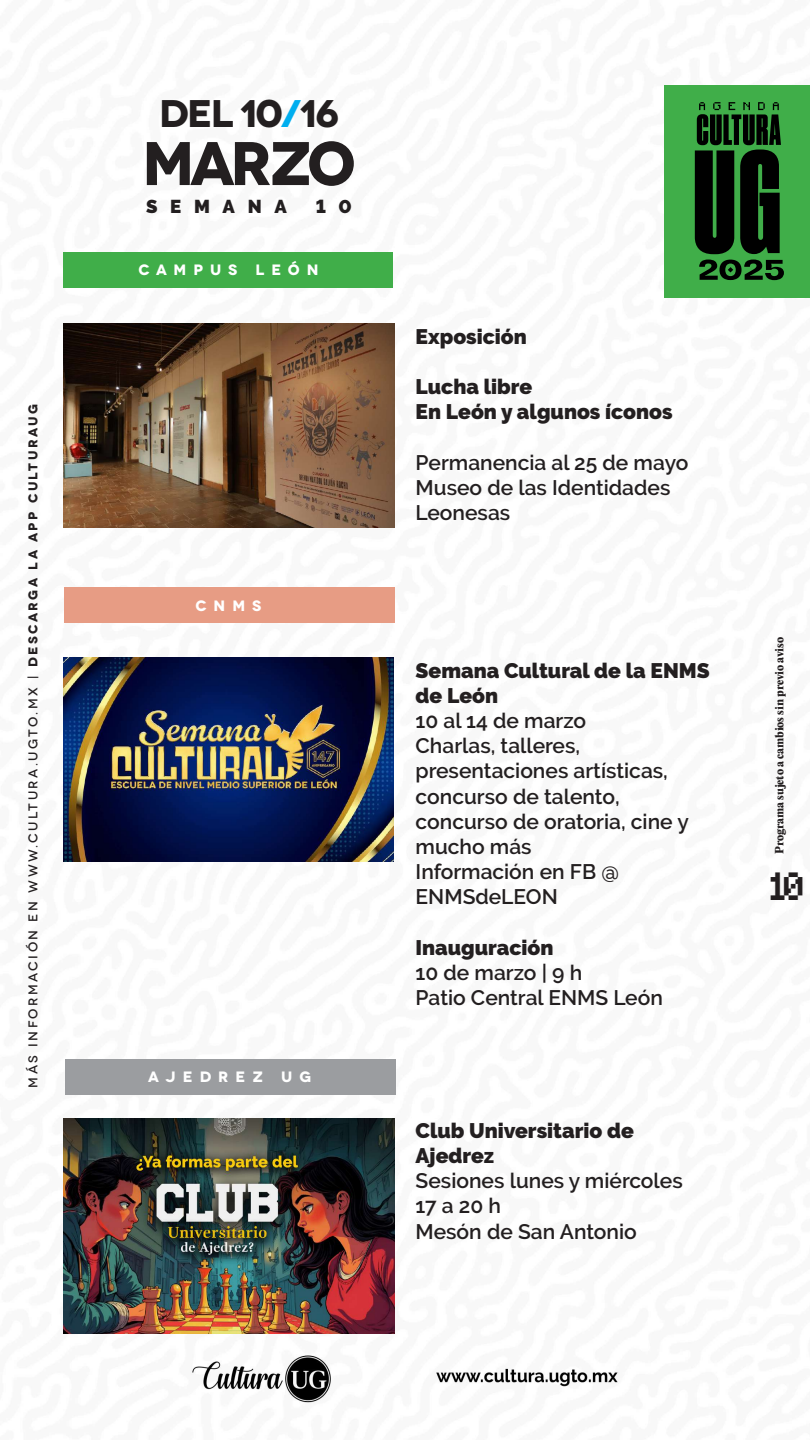
<style>
.page{position:relative;width:810px;height:1440px;background:#fff}
.page>*{position:absolute;margin:0;border:0;box-sizing:border-box;transform-origin:0 0}
.t1{font:700 61.43px "Novecentowide";letter-spacing:-.07em;color:#231f20}
.t2{font:700 38.47px "Novecentowide";letter-spacing:-.05em;color:#231f20}
.t3{font:36.75px "Minecraft";color:#231f20}
.t4{font:600 21px/25.2px "Raleway";color:#231f20}
.t5{font:900 21px/25.2px "Raleway";color:#231f20}
.t6{font:900 18.6px "Raleway";letter-spacing:.68em;color:#231f20}
.t7{font:700 15px "Novecentowide";letter-spacing:.465em;color:#fff}
.t8{font:500 12.75px "Novecentowide";letter-spacing:.19em;color:#231f20}
.t9{font:800 10.5px "PP Editorial New";letter-spacing:-.01em;color:#231f20}
.s1{font-weight:700}
.s2{color:#00aeef}
</style>
<div class="page">
<img style="left:63px;top:252px;width:556px;height:1151px">
<div style="left:664px;top:85px;width:146px;height:213px;background:#40ae49"></div>
<svg style="left:699px;top:260px;width:85px;height:20px"></svg>
<svg style="left:695px;top:102px;width:86px;height:152px"></svg>
<div style="left:64px;top:252px;width:329px;height:36px;background:#40ae49"></div>
<div style="left:64px;top:588px;width:330px;height:35px;background:#e79c84"></div>
<img style="left:64px;top:324px;width:330px;height:203px">
<img style="left:64px;top:658px;width:329px;height:203px">
<img style="left:64px;top:1118px;width:330px;height:216px">
<div style="left:65px;top:1059px;width:331px;height:35px;background:#9b9da0"></div>
<p class="t8" style="left:25px;top:1087px;width:685px;rotate:-90deg">Más información en www.cultura.ugto.mx | <span class="s1">DESCARGA LA APP CULTURAUG</span></p>
<h2 class="t2" style="left:159px;top:89px;width:181px">DEL 10<span class="s2">/</span>16</h2>
<h1 class="t1" style="left:142px;top:125px;width:215px">MARZO</h1>
<p class="t6" style="left:146px;top:195px;width:142px">SEMANA</p>
<p class="t6" style="left:316px;top:195px;width:38px">1 0</p>
<p class="t7" style="left:138px;top:260px;width:182px">CAMPUS LEÓN</p>
<p class="t7" style="left:195px;top:596px;width:68px">CNMS</p>
<p class="t7" style="left:148px;top:1067px;width:165px">AJEDREZ UG</p>
<p class="t5" style="left:416px;top:324px;width:113px">Exposición</p>
<p class="t5" style="left:416px;top:374px;width:258px">Lucha libre<br>En León y algunos íconos</p>
<p class="t4" style="left:416px;top:450px;width:274px">Permanencia al 25 de mayo<br>Museo de las Identidades<br>Leonesas</p>
<p class="t5" style="left:416px;top:658px;width:296px">Semana Cultural de la ENMS de León</p>
<p class="t4" style="left:416px;top:708px;width:275px">10 al 14 de marzo<br>Charlas, talleres, presentaciones artísticas, concurso de talento, concurso de oratoria, cine y mucho más<br>Información en FB @<br>ENMSdeLEON</p>
<p class="t5" style="left:416px;top:935px;width:139px">Inauguración</p>
<p class="t4" style="left:416px;top:960px;width:249px">10 de marzo | 9 h<br>Patio Central ENMS León</p>
<p class="t5" style="left:416px;top:1118px;width:220px">Club Universitario de<br>Ajedrez</p>
<p class="t4" style="left:416px;top:1168px;width:269px">Sesiones lunes y miércoles<br>17 a 20 h<br>Mesón de San Antonio</p>
<p class="t9" style="left:772px;top:854px;width:219px;rotate:-90deg">Programa sujeto a cambios sin previo aviso</p>
<h3 class="t3" style="left:771px;top:873px;width:36px">10</h3>
</div>
